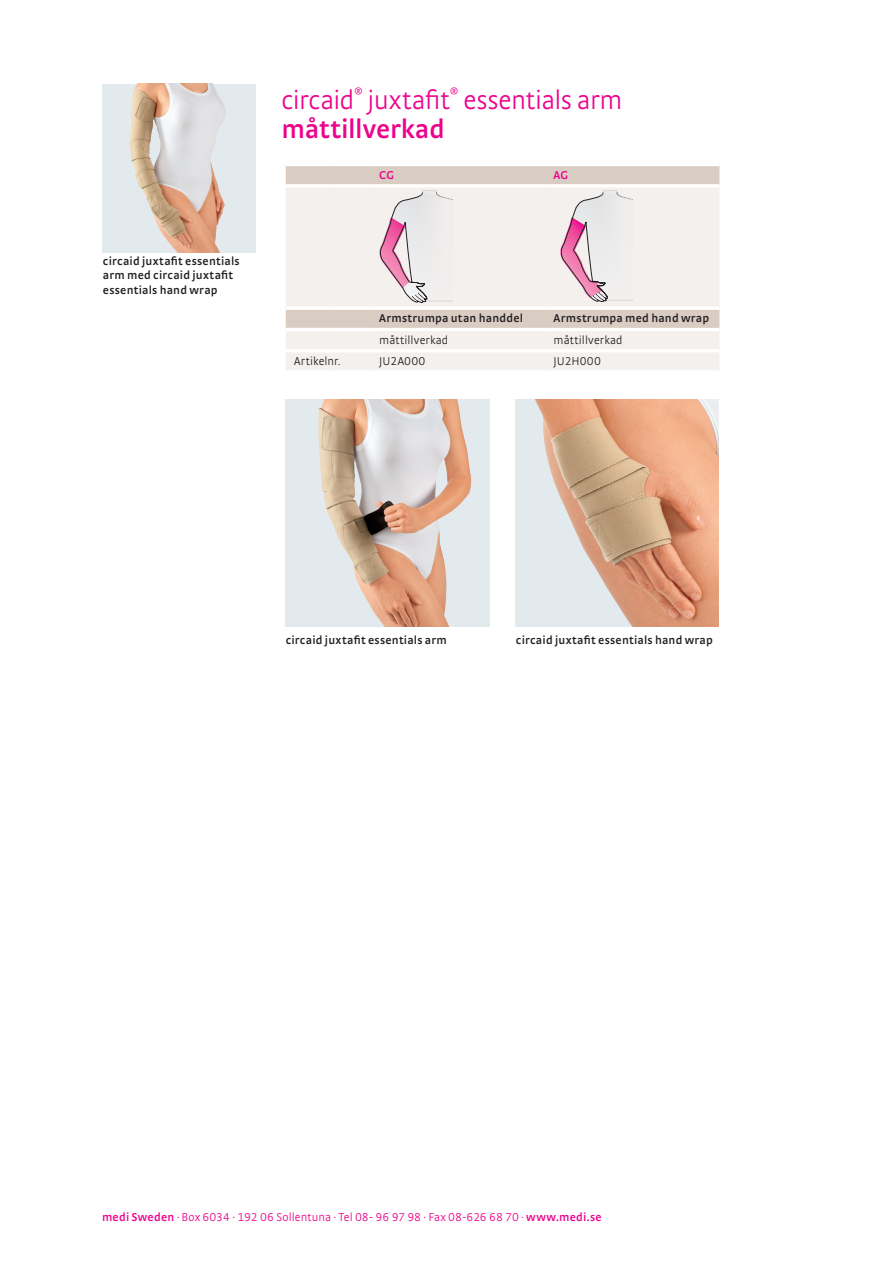
<style>
.page{position:relative;width:893px;height:1263px;background:#fff}
.page>*{position:absolute;margin:0;border:0;box-sizing:border-box;transform-origin:0 0}
.t1{font:300 27.3px/29.2px "medi Strada Pro";letter-spacing:-.015em;color:#ed028c}
.t2{font:600 12px/14.7px "medi Strada Pro";letter-spacing:.02em;color:#231f20}
.t3{font:300 12px "medi Strada Pro";letter-spacing:.005em;color:#ed028c}
.t4{font:300 12px "medi Strada Pro";letter-spacing:.01em;color:#231f20}
.t5{font:600 12px "medi Strada Pro";color:#ed028c}
.s1{font-weight:600}
</style>
<div class="page">
<div style="left:103px;top:84px;width:153px;height:169px;background:#e3eaee"></div>
<img style="left:129px;top:84px;width:97px;height:169px">
<div style="left:286px;top:331px;width:433px;height:39px;background:#f3f0ee"></div>
<hr style="left:371px;top:349px;width:174px;height:3px;background:#fff">
<hr style="left:286px;top:349px;width:42px;height:3px;background:#fff">
<hr style="left:328px;top:349px;width:43px;height:3px;background:#fff">
<hr style="left:545px;top:349px;width:174px;height:3px;background:#fff">
<svg style="left:286px;top:165px;width:433px;height:164px;background:#eae2e1"></svg>
<img style="left:515px;top:399px;width:204px;height:227px">
<div style="left:286px;top:399px;width:204px;height:228px;background:#e3eaee"></div>
<img style="left:318px;top:399px;width:154px;height:228px">
<p class="t2" style="left:103px;top:253px;width:138px">circaid juxtafit essentials arm med circaid juxtafit essentials hand wrap</p>
<h1 class="t1" style="left:281px;top:84px;width:343px">circaid<sup>®</sup> juxtafit<sup>®</sup> essentials arm <span class="s1">måttillverkad</span></h1>
<p class="t5" style="left:379px;top:167px;width:16px">CG</p>
<p class="t5" style="left:554px;top:167px;width:16px">AG</p>
<p class="t2" style="left:379px;top:311px;width:145px">Armstrumpa utan handdel</p>
<p class="t2" style="left:554px;top:311px;width:157px">Armstrumpa med hand wrap</p>
<p class="t4" style="left:379px;top:332px;width:71px">måttillverkad</p>
<p class="t4" style="left:554px;top:332px;width:71px">måttillverkad</p>
<p class="t4" style="left:294px;top:354px;width:48px">Artikelnr.</p>
<p class="t4" style="left:379px;top:354px;width:48px">JU2A000</p>
<p class="t4" style="left:554px;top:354px;width:49px">JU2H000</p>
<p class="t2" style="left:286px;top:632px;width:163px">circaid juxtafit essentials arm</p>
<p class="t2" style="left:516px;top:632px;width:199px">circaid juxtafit essentials hand wrap</p>
<p class="t3" style="left:102px;top:1209px;width:501px"><span class="s1">medi Sweden</span> · Box 6034 · 192 06 Sollentuna · Tel 08- 96 97 98 · Fax 08-626 68 70 · <span class="s1">www.medi.se</span></p>
</div>
